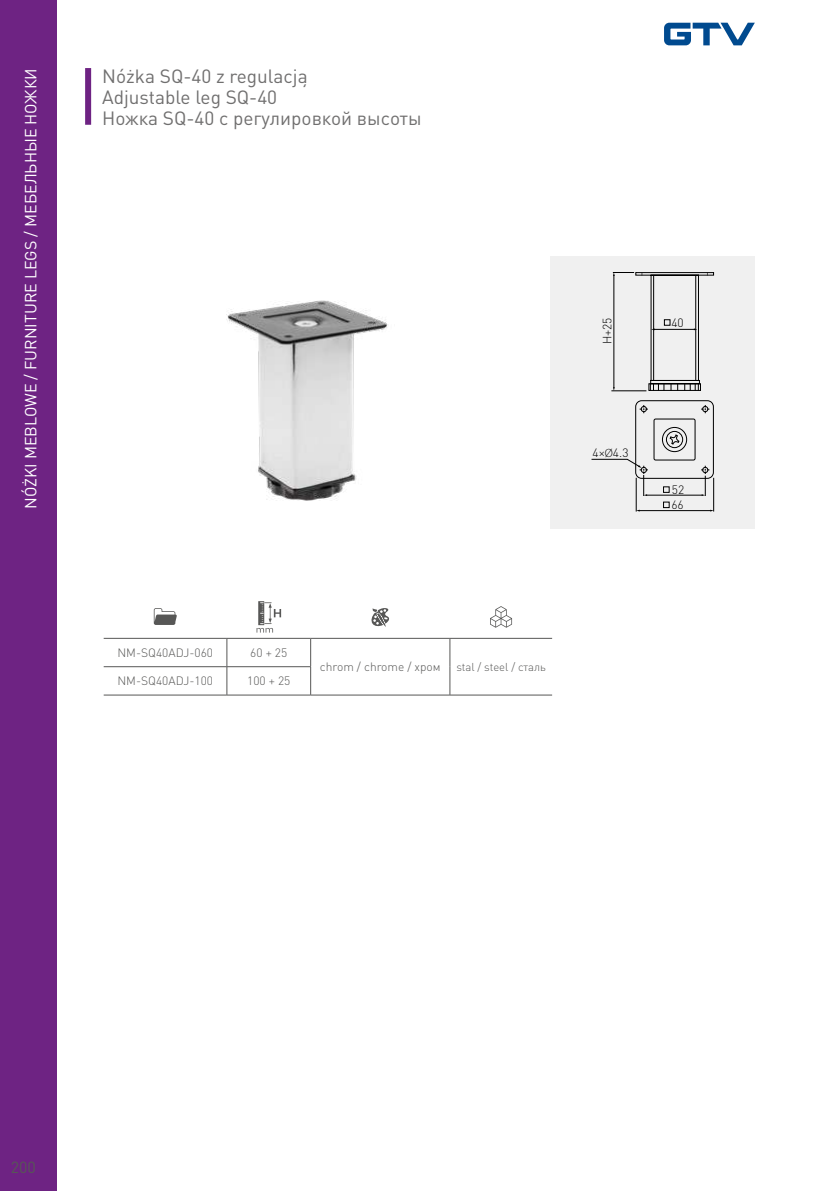
<style>
.page{position:relative;width:840px;height:1191px;background:#fff}
.page>*{position:absolute;margin:0;border:0;box-sizing:border-box;transform-origin:0 0}
.t1{font:19px/21px "DIN Pro";color:#706f6f}
.t2{font:16px "DIN Pro";color:#fff}
.t3{font:16px "DIN Pro";color:#575756}
.t4{font:300 12px "DIN Pro";color:#575756}
.t5{font:300 12px/15.2px "DIN Pro";color:#000}
.t6{font:300 11.4px "DIN Pro";letter-spacing:-.005em;color:#575756}
.s1{font-family:"Myriad Pro"}
</style>
<div class="page">
<div style="left:550px;top:256px;width:204px;height:272px;background:#f0f0f0"></div>
<div style="left:85px;top:68px;width:6px;height:57px;background:#6e2383"></div>
<div style="left:0;top:0;width:57px;height:1191px;background:#6e2383"></div>
<img style="left:226px;top:300px;width:162px;height:201px">
<hr style="left:611px;top:390px;width:35px;height:1px;background:#000">
<hr style="left:635px;top:478px;width:1px;height:33px;background:#000">
<hr style="left:713px;top:478px;width:1px;height:33px;background:#000">
<hr style="left:638px;top:510px;width:72px;height:1px;background:#000">
<svg style="left:612px;top:272px;width:101px;height:119px"></svg>
<svg style="left:591px;top:400px;width:122px;height:96px"></svg>
<svg style="left:663px;top:502px;width:6px;height:6px"></svg>
<hr style="left:104px;top:666px;width:123px;height:1px;background:#575756">
<hr style="left:227px;top:666px;width:84px;height:1px;background:#575756">
<svg style="left:310px;top:639px;width:1px;height:55px"></svg>
<hr style="left:227px;top:694px;width:83px;height:1px;background:#575756">
<hr style="left:310px;top:694px;width:139px;height:1px;background:#575756">
<svg style="left:226px;top:639px;width:1px;height:55px"></svg>
<hr style="left:104px;top:694px;width:123px;height:1px;background:#575756">
<svg style="left:449px;top:639px;width:1px;height:55px"></svg>
<hr style="left:449px;top:694px;width:103px;height:1px;background:#575756">
<hr style="left:104px;top:638px;width:123px;height:1px;background:#575756">
<hr style="left:227px;top:638px;width:83px;height:1px;background:#575756">
<hr style="left:310px;top:638px;width:139px;height:1px;background:#575756">
<hr style="left:449px;top:638px;width:103px;height:1px;background:#575756">
<svg style="left:154px;top:608px;width:23px;height:17px"></svg>
<svg style="left:256px;top:601px;width:25px;height:31px"></svg>
<svg style="left:371px;top:608px;width:18px;height:19px"></svg>
<svg style="left:490px;top:606px;width:21px;height:21px"></svg>
<svg style="left:664px;top:23px;width:90px;height:22px"></svg>
<p class="t2" style="left:20px;top:509px;width:442px;rotate:-90deg">NÓŻKI MEBLOWE / FURNITURE LEGS / МЕБЕЛЬНЫЕ НОЖКИ</p>
<p class="t1" style="left:102px;top:64px;width:321px">Nóżka SQ-40 z regulacją<br>Adjustable leg SQ-40<br>Ножка SQ-40 с регулировкой высоты</p>
<p class="t5" style="left:598px;top:344px;width:28px;rotate:-90deg">H+25</p>
<p class="t5" style="left:592px;top:444px;width:37px">4×<span class="s1">Ø</span>4.3</p>
<p class="t5" style="left:671px;top:314px;width:14px">40</p>
<p class="t5" style="left:671px;top:481px;width:14px">52<br>66</p>
<p class="t4" style="left:117px;top:644px;width:97px">NM-SQ40ADJ-060</p>
<p class="t4" style="left:250px;top:644px;width:38px">60 + 25</p>
<p class="t4" style="left:117px;top:673px;width:97px">NM-SQ40ADJ-100</p>
<p class="t4" style="left:247px;top:673px;width:45px">100 + 25</p>
<p class="t4" style="left:320px;top:659px;width:122px">chrom / chrome / хром</p>
<p class="t6" style="left:456px;top:659px;width:91px">stal / steel / сталь</p>
<p class="t3" style="left:11px;top:1155px;width:27px">200</p>
</div>
